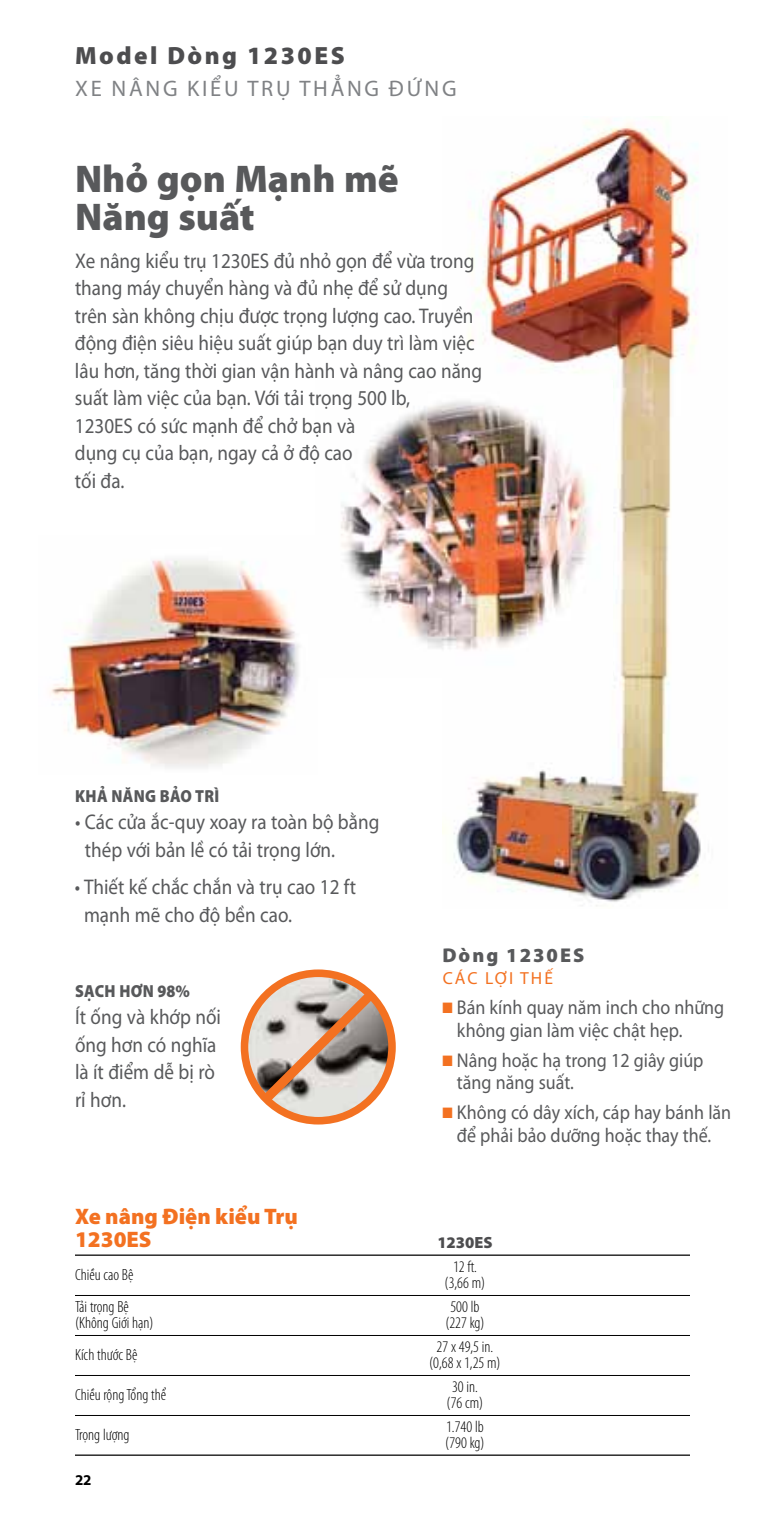
<style>
.page{position:relative;width:765px;height:1530px;background:#fff}
.page>*{position:absolute;margin:0;border:0;box-sizing:border-box;transform-origin:0 0}
.t1{font:900 38.75px/38.2px "Myriad Pro";color:#58595b}
.t2{font:900 25px "Myriad Pro";letter-spacing:.1em;color:#4d4d4f}
.t3{font:22.5px "Myriad Pro";letter-spacing:.12em;color:#808285}
.t4{font:900 22.5px/22.5px "Myriad Pro";color:#f37121}
.t5{font:21.25px/27.5px "Myriad Pro";color:#58595b;scale:.9 1}
.t6{font:20px/22.5px "Myriad Pro";color:#58595b;scale:.9 1}
.t7{font:900 20px "Myriad Pro";letter-spacing:.1em;color:#58595b}
.t8{font:900 17.5px "Myriad Pro";letter-spacing:.02em;color:#58595b;scale:.9 1}
.t9{font:17.5px "Myriad Pro";color:#f37121}
.t10{font:300 condensed 16.25px/16.2px "Myriad Pro";color:#000;text-align:center}
.t11{font:900 16.25px "Myriad Pro";color:#4d4d4f}
.t12{font:700 15px "Myriad Pro";color:#000}
.s1{color:#f37121}
</style>
<div class="page">
<img style="left:442px;top:123px;width:259px;height:783px">
<img style="left:341px;top:380px;width:271px;height:298px">
<hr style="left:75px;top:1255px;width:615px;height:1px;background:#000">
<hr style="left:75px;top:1295px;width:615px;height:1px;background:#000">
<hr style="left:75px;top:1335px;width:615px;height:1px;background:#000">
<hr style="left:75px;top:1375px;width:615px;height:1px;background:#000">
<hr style="left:75px;top:1415px;width:615px;height:1px;background:#000">
<hr style="left:75px;top:1455px;width:615px;height:1px;background:#000">
<img style="left:246px;top:975px;width:146px;height:147px;border-radius:73px">
<div style="left:241px;top:969px;width:155px;height:156px;border:8px solid #f37121;border-radius:50%"></div>
<svg style="left:252px;top:982px;width:131px;height:131px;background:#c2ab9c"></svg>
<img style="left:50px;top:559px;width:250px;height:209px">
<p class="t2" style="left:75px;top:39px;width:269px">Model Dòng 1230ES</p>
<p class="t3" style="left:75px;top:75px;width:365px">Xe nâng Kiểu trụ Thẳng đứng</p>
<h1 class="t1" style="left:75px;top:158px;width:323px">Nhỏ gọn Mạnh mẽ<br>Năng suất</h1>
<p class="t5" style="left:75px;top:247px;width:454px">Xe nâng kiểu trụ 1230ES đủ nhỏ gọn để vừa trong thang máy chuyển hàng và đủ nhẹ để sử dụng trên sàn không chịu được trọng lượng cao. Truyền động điện siêu hiệu suất giúp bạn duy trì làm việc lâu hơn, tăng thời gian vận hành và nâng cao năng suất làm việc của bạn. Với tải trọng 500 lb,<br>1230ES có sức mạnh để chở bạn và<br>dụng cụ của bạn, ngay cả ở độ cao<br>tối đa.</p>
<p class="t8" style="left:75px;top:784px;width:162px">Khả năng bảo trì</p>
<p class="t5" style="left:85px;top:808px;width:329px;text-indent:-10px">• Các cửa ắc-quy xoay ra toàn bộ bằng thép với bản lề có tải trọng lớn.</p>
<p class="t5" style="left:84px;top:873px;width:304px;text-indent:-9px">• Thiết kế chắc chắn và trụ cao 12 ft mạnh mẽ cho độ bền cao.</p>
<p class="t8" style="left:75px;top:979px;width:129px">Sạch hơn 98%</p>
<p class="t5" style="left:75px;top:1003px;width:164px">Ít ống và khớp nối ống hơn có nghĩa là ít điểm dễ bị rò rỉ hơn.</p>
<p class="t4" style="left:75px;top:1205px;width:222px">Xe nâng Điện kiểu Trụ<br>1230ES</p>
<p class="t7" style="left:442px;top:942px;width:142px">Dòng 1230ES</p>
<p class="t9" style="left:443px;top:968px;width:97px">CÁC LỢI THẾ</p>
<p class="t6" style="left:457px;top:996px;width:299px;text-indent:-14px"><span class="s1">■</span> Bán kính quay năm inch cho những không gian làm việc chật hẹp.</p>
<p class="t6" style="left:457px;top:1049px;width:275px;text-indent:-14px"><span class="s1">■</span> Nâng hoặc hạ trong 12 giây giúp tăng năng suất.</p>
<p class="t6" style="left:442px;top:1101px;width:322px;text-align:center"><span class="s1">■</span> Không có dây xích, cáp hay bánh lăn để phải bảo dưỡng hoặc thay thế.</p>
<p class="t11" style="left:437px;top:1232px;width:56px">1230ES</p>
<p class="t10" style="left:75px;top:1267px;width:60px">Chiều cao Bệ</p>
<p class="t10" style="left:445px;top:1258px;width:42px">12 ft. (3,66 m)</p>
<p class="t10" style="left:75px;top:1298px;width:55px">Tải trọng Bệ</p>
<p class="t10" style="left:450px;top:1298px;width:31px">500 lb</p>
<p class="t10" style="left:75px;top:1315px;width:80px">(Không Giới hạn)</p>
<p class="t10" style="left:445px;top:1315px;width:41px">(227 kg)</p>
<p class="t10" style="left:75px;top:1347px;width:61px">Kích thước Bệ</p>
<p class="t10" style="left:429px;top:1338px;width:73px">27 x 49,5 in. (0,68 x 1,25 m)</p>
<p class="t10" style="left:75px;top:1387px;width:93px">Chiều rộng Tổng thể</p>
<p class="t10" style="left:447px;top:1378px;width:38px">30 in. (76 cm)</p>
<p class="t10" style="left:75px;top:1427px;width:56px">Trọng lượng</p>
<p class="t10" style="left:445px;top:1419px;width:41px;text-align:left">1.740 lb (790 kg)</p>
<p class="t12" style="left:75px;top:1470px;width:18px">22</p>
</div>
